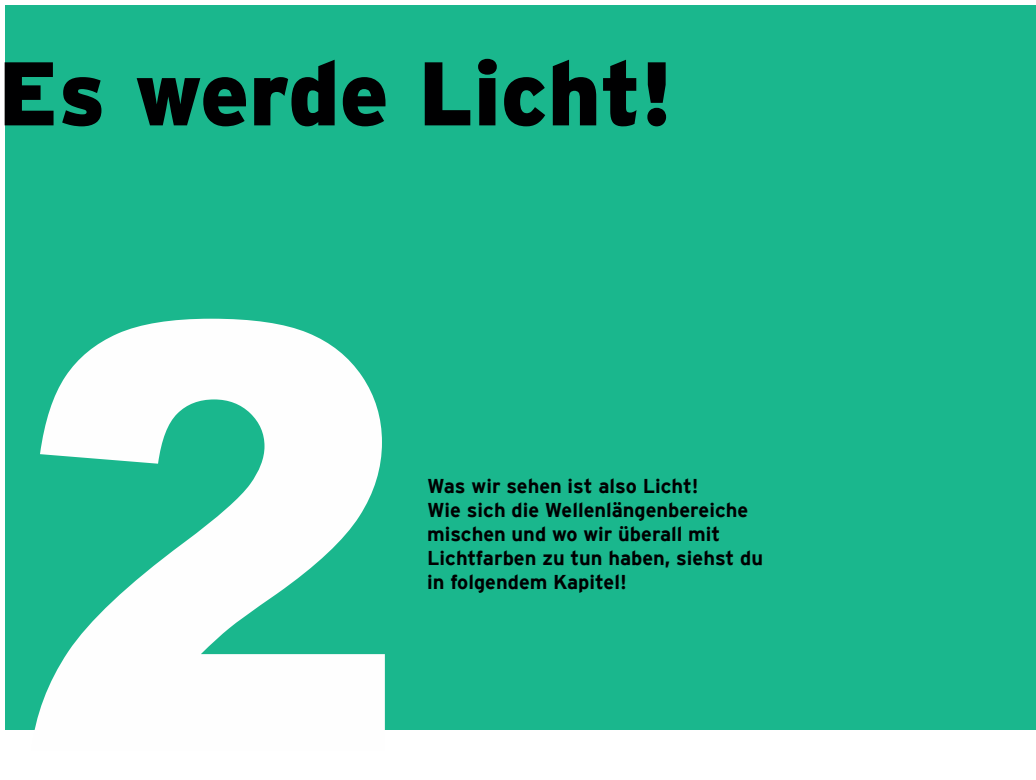
<style>
.page{position:relative;width:1036px;height:780px;background:#fff}
.page>*{position:absolute;margin:0;border:0;box-sizing:border-box;transform-origin:0 0}
.t1{font:900 592.2px "Arial";color:#fefefe}
.t2{font:900 90px "Interstate Mono";color:#000001}
.t3{font:700 20px/24px "Interstate Plus";color:#000001}
</style>
<div class="page">
<div style="left:6px;top:6px;width:1029px;height:724px;background:#1ab78d"></div>
<h2 class="t2" style="left:-2px;top:42px;width:675px">Es werde Licht!</h2>
<h1 class="t1" style="left:16px;top:108px;width:396px">2</h1>
<p class="t3" style="left:427px;top:473px;width:337px">Was wir sehen ist also Licht!<br>Wie sich die Wellenlängenbereiche mischen und wo wir überall mit<br>Lichtfarben zu tun haben, siehst du</p>
<p class="t3" style="left:427px;top:569px;width:201px">in folgendem Kapitel!</p>
</div>
